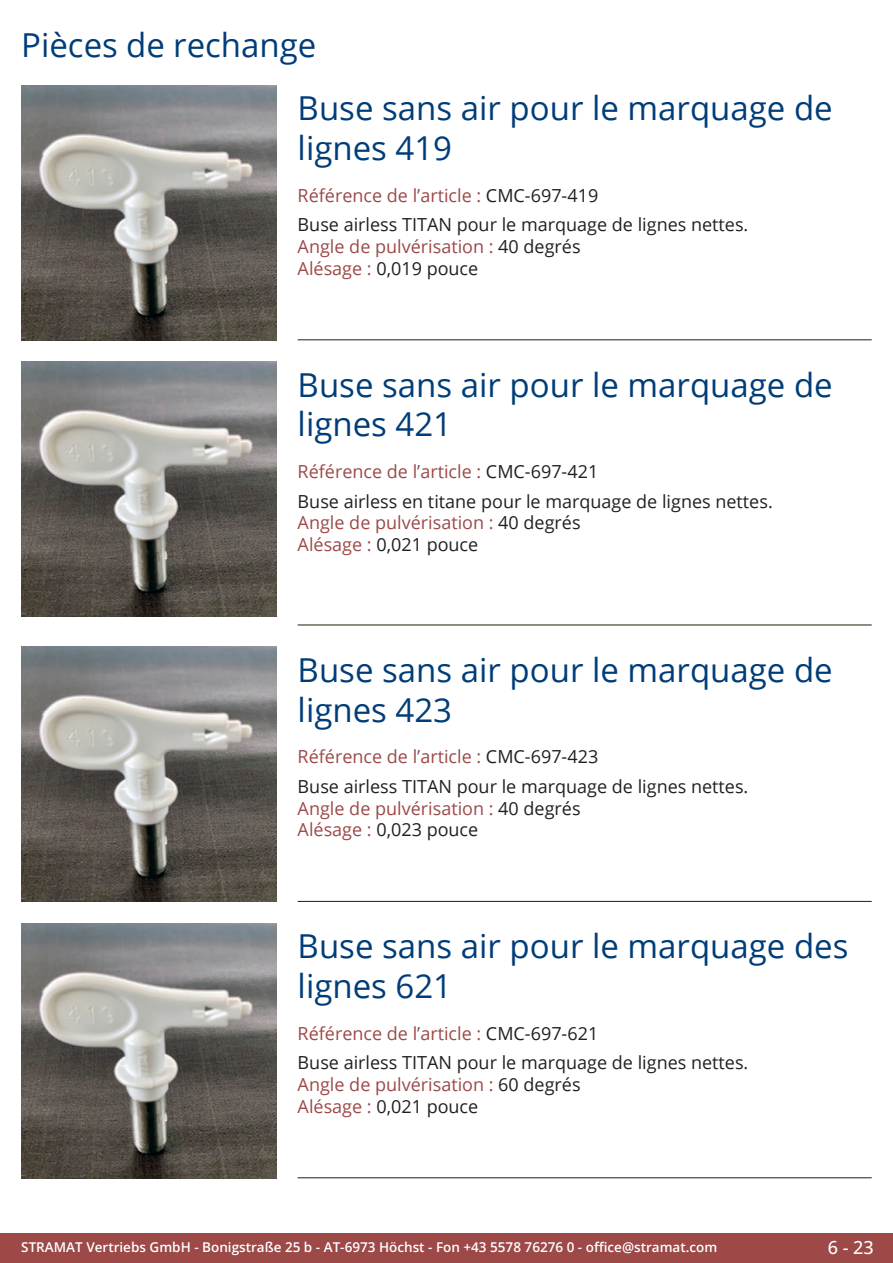
<style>
.page{position:relative;width:893px;height:1263px;background:#fff}
.page>*{position:absolute;margin:0;border:0;box-sizing:border-box;transform-origin:0 0}
.Produkttitel{font:33px/39.6px "Open Sans";color:#003d78}
.RastTitel{font:33px "Open Sans";color:#003d78}
.Beschreibung_Text{font:18px/21.6px "Open Sans";color:#231f20}
.TechDaten_Überschrif{font:18px "Open Sans";color:#9c4948}
.t1{font:500 18px "Open Sans";color:#fff}
.t2{font:600 13.5px "Open Sans";color:#fff}
.s1{color:#231f20}
.s2{color:#9c4948}
</style>
<div class="page">
<div style="left:0;top:1233px;width:893px;height:30px;background:#9c4948"></div>
<hr style="left:298px;top:340px;width:574px;height:1px;background:#201d08">
<hr style="left:298px;top:625px;width:574px;height:1px;background:#201d08">
<hr style="left:298px;top:901px;width:574px;height:1px;background:#201d08">
<hr style="left:298px;top:1177px;width:574px;height:1px;background:#201d08">
<img style="left:21px;top:85px;width:255px;height:255px">
<img style="left:21px;top:361px;width:255px;height:256px">
<img style="left:21px;top:647px;width:255px;height:255px">
<img style="left:21px;top:923px;width:255px;height:255px">
<p class="RastTitel" style="left:21px;top:22px;width:297px">Pièces de rechange</p>
<p class="Produkttitel" style="left:298px;top:88px;width:537px">Buse sans air pour le marquage de lignes 419</p>
<p class="TechDaten_Überschrif" style="left:298px;top:183px;width:302px">Référence de l’article : <span class="s1">CMC-697-419</span></p>
<p class="Beschreibung_Text" style="left:298px;top:214px;width:452px">Buse airless TITAN pour le marquage de lignes nettes.<br><span class="s2">Angle de pulvérisation :</span> 40 degrés<br><span class="s2">Alésage :</span> 0,019 pouce</p>
<p class="Produkttitel" style="left:298px;top:364px;width:537px">Buse sans air pour le marquage de lignes 421</p>
<p class="TechDaten_Überschrif" style="left:298px;top:459px;width:302px">Référence de l’article : <span class="s1">CMC-697-421</span></p>
<p class="Beschreibung_Text" style="left:298px;top:490px;width:477px">Buse airless en titane pour le marquage de lignes nettes.<br><span class="s2">Angle de pulvérisation :</span> 40 degrés<br><span class="s2">Alésage :</span> 0,021 pouce</p>
<p class="Produkttitel" style="left:298px;top:649px;width:537px">Buse sans air pour le marquage de lignes 423</p>
<p class="TechDaten_Überschrif" style="left:298px;top:744px;width:302px">Référence de l’article : <span class="s1">CMC-697-423</span></p>
<p class="Beschreibung_Text" style="left:298px;top:775px;width:452px">Buse airless TITAN pour le marquage de lignes nettes.<br><span class="s2">Angle de pulvérisation :</span> 40 degrés<br><span class="s2">Alésage :</span> 0,023 pouce</p>
<p class="Produkttitel" style="left:298px;top:926px;width:552px">Buse sans air pour le marquage des lignes 621</p>
<p class="TechDaten_Überschrif" style="left:298px;top:1021px;width:302px">Référence de l’article : <span class="s1">CMC-697-621</span></p>
<p class="Beschreibung_Text" style="left:298px;top:1051px;width:452px">Buse airless TITAN pour le marquage de lignes nettes.<br><span class="s2">Angle de pulvérisation :</span> 60 degrés<br><span class="s2">Alésage :</span> 0,021 pouce</p>
<p class="t2" style="left:21px;top:1238px;width:698px">STRAMAT Vertriebs GmbH - Bonigstraße 25 b - AT-6973 Höchst - Fon +43 5578 76276 0 - office@stramat.com</p>
<p class="t1" style="left:828px;top:1234px;width:48px">6 - 23</p>
</div>
